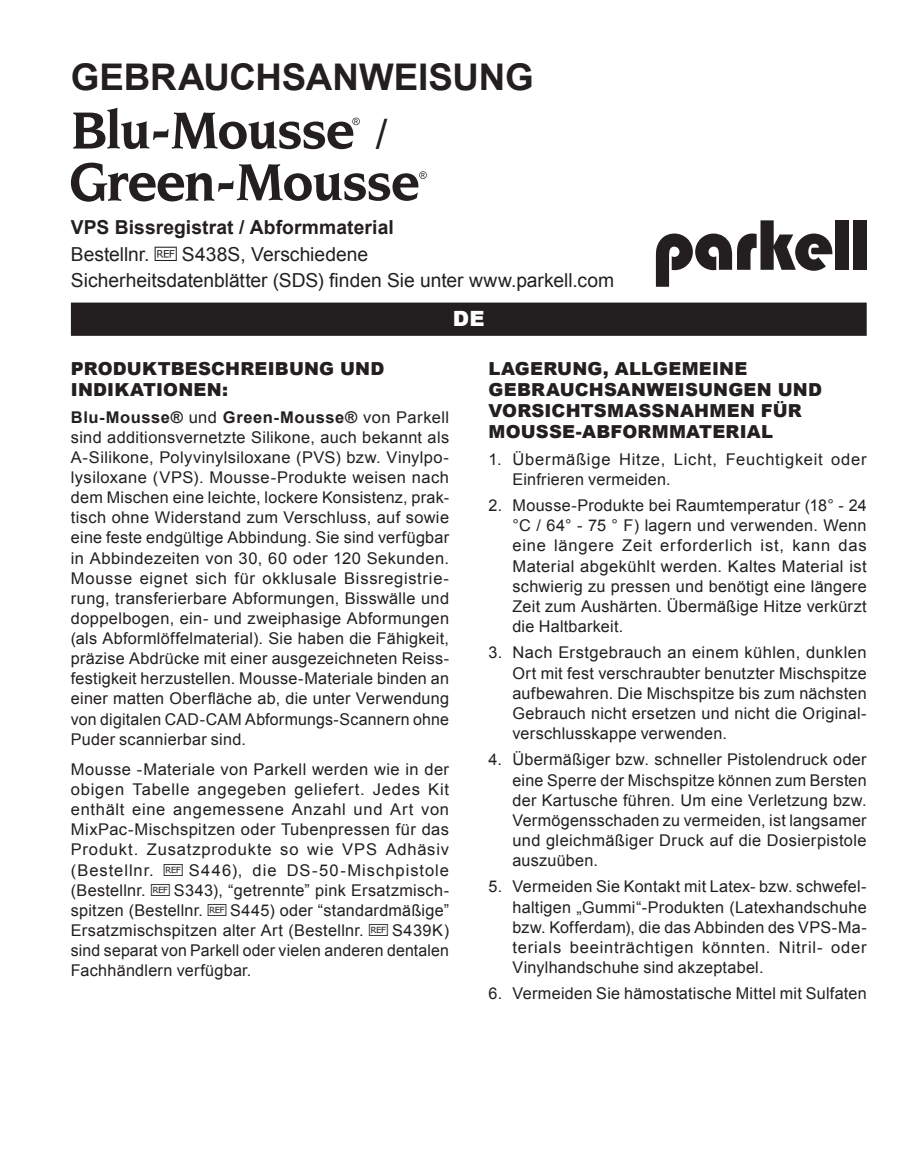
<style>
.page{position:relative;width:914px;height:1166px;background:#fff}
.page>*{position:absolute;margin:0;border:0;box-sizing:border-box;transform-origin:0 0}
.t1{font:42px "Arial";color:#231f20}
.t2{font:700 36.75px "Arial";letter-spacing:-.005em;color:#231f20}
.t3{font:900 21px "Arial";color:#fff}
.t4{font:19.25px/26.2px "Arial";color:#231f20}
.t5{font:900 17.85px/21px "Arial";letter-spacing:.01em;color:#231f20}
.t6{font:16.1px/20.1px "Arial";letter-spacing:.015em;color:#231f20;text-align:justify}
.t7{font:16.1px/20.1px "Arial";letter-spacing:.04em;color:#231f20}
.s1{font-weight:700}
.s2{font-family:"MDD ISO 15223 1"}
</style>
<div class="page">
<div style="left:71px;top:302px;width:795px;height:34px;background:#231f20"></div>
<svg style="left:73px;top:108px;width:287px;height:41px"></svg>
<svg style="left:71px;top:163px;width:356px;height:39px"></svg>
<svg style="left:656px;top:220px;width:176px;height:67px"></svg>
<div style="left:835px;top:220px;width:13px;height:50px;background:#231f20"></div>
<div style="left:853px;top:220px;width:13px;height:50px;background:#231f20"></div>
<h2 class="t2" style="left:71px;top:53px;width:464px">GEBRAUCHSANWEISUNG</h2>
<h1 class="t1" style="left:376px;top:107px;width:13px">/</h1>
<p class="t4" style="left:71px;top:214px;width:544px"><span class="s1">VPS Bissregistrat / Abformmaterial<br></span>Bestellnr. <span class="s2">h</span>S438S, Verschiedene<br>Sicherheitsdatenblätter (SDS) finden Sie unter www.parkell.com</p>
<h3 class="t3" style="left:453px;top:303px;width:33px">DE</h3>
<p class="t5" style="left:71px;top:358px;width:315px">PRODUKTBESCHREIBUNG UND<br>INDIKATIONEN:</p>
<p class="t6" style="left:71px;top:407px;width:380px"><span class="s1">Blu-Mousse®</span> und <span class="s1">Green-Mousse®</span> von Parkell sind additionsvernetzte Silikone, auch bekannt als A-Silikone, Polyvinylsiloxane (PVS) bzw. Vinylpo&shy;lysiloxane (VPS). Mousse-Produkte weisen nach dem Mischen eine leichte, lockere Konsistenz, prak&shy;tisch ohne Widerstand zum Verschluss, auf sowie eine feste endgültige Abbindung. Sie sind verfügbar in Abbindezeiten von 30, 60 oder 120 Sekunden.<br>Mousse eignet sich für okklusale Bissregistrie&shy;rung, transferierbare Abformungen, Bisswälle und doppelbogen, ein- und zweiphasige Abformungen (als Abformlöffelmaterial). Sie haben die Fähigkeit, präzise Abdrücke mit einer ausgezeichneten Reiss&shy;festigkeit herzustellen. Mousse-Materiale binden an einer matten Oberfläche ab, die unter Verwendung von digitalen CAD-CAM Abformungs-Scannern ohne Puder scannierbar sind.</p>
<p class="t6" style="left:71px;top:759px;width:380px">Mousse -Materiale von Parkell werden wie in der obigen Tabelle angegeben geliefert. Jedes Kit enthält eine angemessene Anzahl und Art von MixPac-Mischspitzen oder Tubenpressen für das Produkt. Zusatzprodukte so wie VPS Adhäsiv (Bestellnr. <span class="s2">h</span>S446), die DS-50-Mischpistole (Bestellnr. <span class="s2">h</span>S343), “getrennte” pink Ersatzmisch&shy;spitzen (Bestellnr. <span class="s2">h</span>S445) oder “standardmäßige” Ersatzmischspitzen alter Art (Bestellnr. <span class="s2">h</span>S439K) sind separat von Parkell oder vielen anderen dentalen Fachhändlern verfügbar.</p>
<p class="t5" style="left:488px;top:358px;width:335px">LAGERUNG, ALLGEMEINE<br>GEBRAUCHSANWEISUNGEN UND<br>VORSICHTSMASSNAHMEN FÜR<br>MOUSSE-ABFORMMATERIAL</p>
<p class="t7" style="left:512px;top:449px;width:356px;text-indent:-24px">1. Übermäßige Hitze, Licht, Feuchtigkeit oder<br>Einfrieren vermeiden.</p>
<p class="t6" style="left:512px;top:495px;width:356px;text-indent:-24px">2. Mousse-Produkte bei Raumtemperatur (18° - 24 °C / 64° - 75 ° F) lagern und verwenden. Wenn eine längere Zeit erforderlich ist, kann das Material abgekühlt werden. Kaltes Material ist schwierig zu pressen und benötigt eine längere Zeit zum Aushärten. Übermäßige Hitze verkürzt die Haltbarkeit.</p>
<p class="t6" style="left:512px;top:643px;width:356px;text-indent:-24px">3. Nach Erstgebrauch an einem kühlen, dunklen Ort mit fest verschraubter benutzter Mischspitze aufbewahren. Die Mischspitze bis zum nächsten Gebrauch nicht ersetzen und nicht die Original&shy;verschlusskappe verwenden.</p>
<p class="t6" style="left:512px;top:750px;width:356px;text-indent:-24px">4. Übermäßiger bzw. schneller Pistolendruck oder eine Sperre der Mischspitze können zum Bersten der Kartusche führen. Um eine Verletzung bzw.<br>Vermögensschaden zu vermeiden, ist langsamer und gleichmäßiger Druck auf die Dosierpistole auszuüben.</p>
<p class="t6" style="left:512px;top:877px;width:356px;text-indent:-24px">5. Vermeiden Sie Kontakt mit Latex- bzw. schwefel&shy;haltigen „Gummi“-Produkten (Latexhandschuhe bzw. Kofferdam), die das Abbinden des VPS-Ma&shy;terials beeinträchtigen könnten. Nitril- oder Vinylhandschuhe sind akzeptabel.</p>
<p class="t6" style="left:488px;top:983px;width:380px">6. Vermeiden Sie hämostatische Mittel mit Sulfaten</p>
</div>
